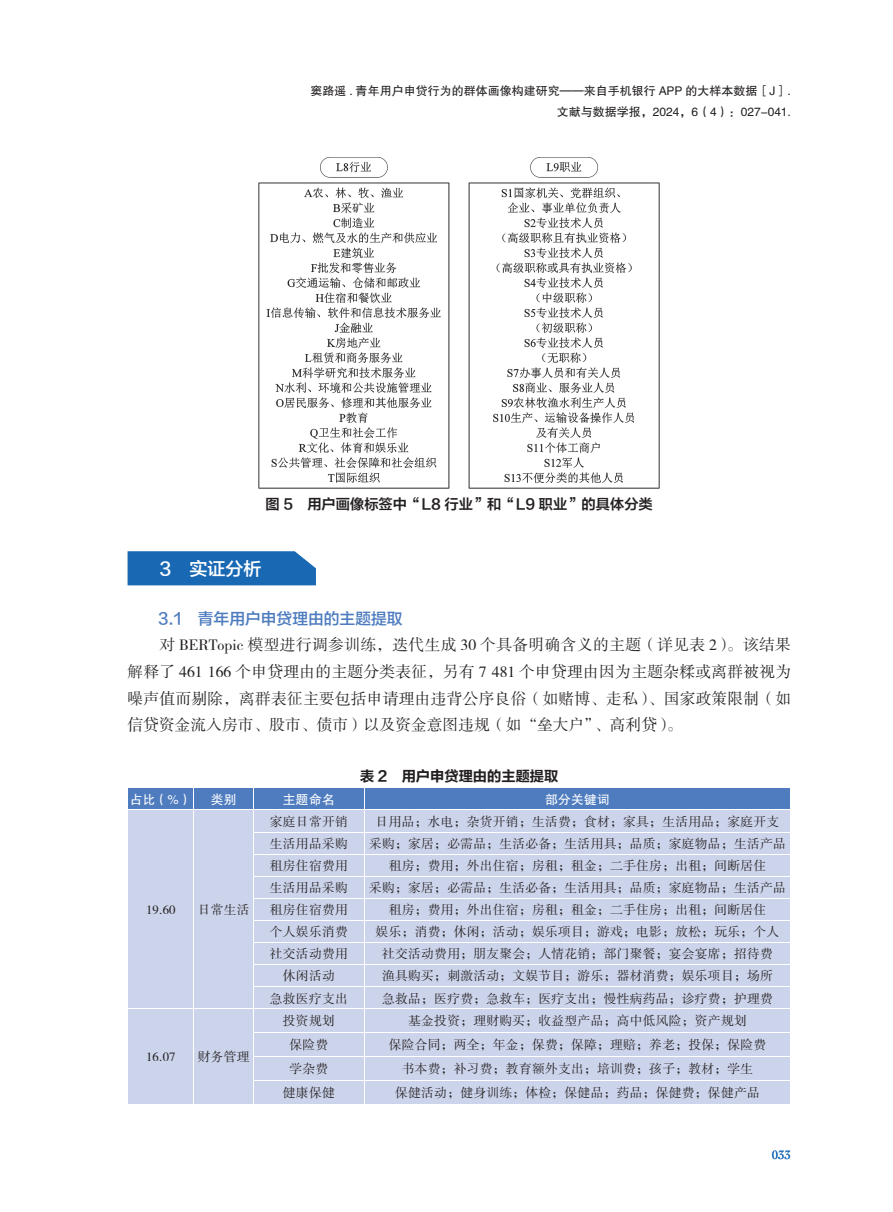
<style>
.page{position:relative;width:893px;height:1212px;background:#fff}
.page>*{position:absolute;margin:0;border:0;box-sizing:border-box;transform-origin:0 0}
.t1{font:18px "FZLTZHK GBK1 0";color:#fff}
.t2{font:15.75px/26.7px "FZSSK GBK1 0";letter-spacing:.005em;color:#231f20;text-align:justify}
.t3{font:15.75px "FZLTZHK GBK1 0";color:#4e7cbf}
.t4{font:14.25px "FZLTZCHK GBK1 0";color:#231f20}
.t5{font:14.25px "FZLTCHK GBK1 0";color:#231f20}
.t6{font:12.75px "FZSSK GBK1 0";letter-spacing:.02em;color:#231f20}
.t7{font:12.75px "FZHTK GBK1 0";letter-spacing:.02em;color:#fff}
.t8{font:12.75px "Cochin";color:#1768b4}
.t9{font:12px/20.4px "FZHTK GBK1 0";color:#231f20;text-align:right}
</style>
<div class="page">
<img style="left:259px;top:157px;width:401px;height:332px">
<svg style="left:128px;top:788px;width:662px;height:316px;background:#c5cfe8"></svg>
<svg style="left:128px;top:551px;width:188px;height:34px;background:#2570b8"></svg>
<div style="left:160px;top:560px;width:137px;height:17px;background:#1868b4"></div>
<p class="t9" style="left:310px;top:81px;width:482px">窦路遥 . 青年用户申贷行为的群体画像构建研究——来自手机银行 APP 的大样本数据［J］.文献与数据学报，2024，6（4）：027-041.</p>
<p class="t4" style="left:266px;top:496px;width:389px">图 5 用户画像标签中“L8 行业”和“L9 职业”的具体分类</p>
<h1 class="t1" style="left:159px;top:559px;width:103px">3 实证分析</h1>
<p class="t3" style="left:158px;top:609px;width:246px">3.1 青年用户申贷理由的主题提取</p>
<p class="t2" style="left:128px;top:632px;width:665px;text-indent:32px">对 BERTopic 模型进行调参训练，迭代生成 30 个具备明确含义的主题（详见表 2）。该结果解释了 461 166 个申贷理由的主题分类表征，另有 7 481 个申贷理由因为主题杂糅或离群被视为噪声值而剔除，离群表征主要包括申请理由违背公序良俗（如赌博、走私）、国家政策限制（如信贷资金流入房市、股市、债市）以及资金意图违规（如“垒大户”、高利贷）。</p>
<p class="t5" style="left:360px;top:769px;width:200px">表 2 用户申贷理由的主题提取</p>
<p class="t7" style="left:130px;top:792px;width:63px">占比（%）</p>
<p class="t7" style="left:211px;top:792px;width:27px">类别</p>
<p class="t7" style="left:283px;top:792px;width:53px">主题命名</p>
<p class="t7" style="left:545px;top:792px;width:66px">部分关键词</p>
<p class="t6" style="left:146px;top:903px;width:31px">19.60</p>
<p class="t6" style="left:198px;top:903px;width:53px">日常生活</p>
<p class="t6" style="left:146px;top:1050px;width:31px">16.07</p>
<p class="t6" style="left:198px;top:1050px;width:53px">财务管理</p>
<p class="t6" style="left:270px;top:814px;width:79px">家庭日常开销</p>
<p class="t6" style="left:376px;top:814px;width:405px">日用品；水电；杂货开销；生活费；食材；家具；生活用品；家庭开支</p>
<p class="t6" style="left:270px;top:837px;width:79px">生活用品采购</p>
<p class="t6" style="left:369px;top:837px;width:418px">采购；家居；必需品；生活必备；生活用具；品质；家庭物品；生活产品</p>
<p class="t6" style="left:270px;top:859px;width:79px">租房住宿费用</p>
<p class="t6" style="left:389px;top:859px;width:379px">租房；费用；外出住宿；房租；租金；二手住房；出租；间断居住</p>
<p class="t6" style="left:270px;top:881px;width:79px">生活用品采购</p>
<p class="t6" style="left:369px;top:881px;width:418px">采购；家居；必需品；生活必备；生活用具；品质；家庭物品；生活产品</p>
<p class="t6" style="left:270px;top:903px;width:79px">租房住宿费用</p>
<p class="t6" style="left:389px;top:903px;width:379px">租房；费用；外出住宿；房租；租金；二手住房；出租；间断居住</p>
<p class="t6" style="left:270px;top:925px;width:79px">个人娱乐消费</p>
<p class="t6" style="left:376px;top:925px;width:405px">娱乐；消费；休闲；活动；娱乐项目；游戏；电影；放松；玩乐；个人</p>
<p class="t6" style="left:270px;top:947px;width:79px">社交活动费用</p>
<p class="t6" style="left:382px;top:947px;width:392px">社交活动费用；朋友聚会；人情花销；部门聚餐；宴会宴席；招待费</p>
<p class="t6" style="left:283px;top:969px;width:53px">休闲活动</p>
<p class="t6" style="left:382px;top:969px;width:392px">渔具购买；刺激活动；文娱节目；游乐；器材消费；娱乐项目；场所</p>
<p class="t6" style="left:270px;top:991px;width:79px">急救医疗支出</p>
<p class="t6" style="left:382px;top:991px;width:392px">急救品；医疗费；急救车；医疗支出；慢性病药品；诊疗费；护理费</p>
<p class="t6" style="left:283px;top:1014px;width:53px">投资规划</p>
<p class="t6" style="left:408px;top:1014px;width:340px">基金投资；理财购买；收益型产品；高中低风险；资产规划</p>
<p class="t6" style="left:289px;top:1038px;width:40px">保险费</p>
<p class="t6" style="left:389px;top:1038px;width:379px">保险合同；两全；年金；保费；保障；理赔；养老；投保；保险费</p>
<p class="t6" style="left:289px;top:1062px;width:40px">学杂费</p>
<p class="t6" style="left:402px;top:1062px;width:353px">书本费；补习费；教育额外支出；培训费；孩子；教材；学生</p>
<p class="t6" style="left:283px;top:1086px;width:53px">健康保健</p>
<p class="t6" style="left:395px;top:1086px;width:366px">保健活动；健身训练；体检；保健品；药品；保健费；保健产品</p>
<p class="t8" style="left:772px;top:1146px;width:21px">033</p>
</div>
